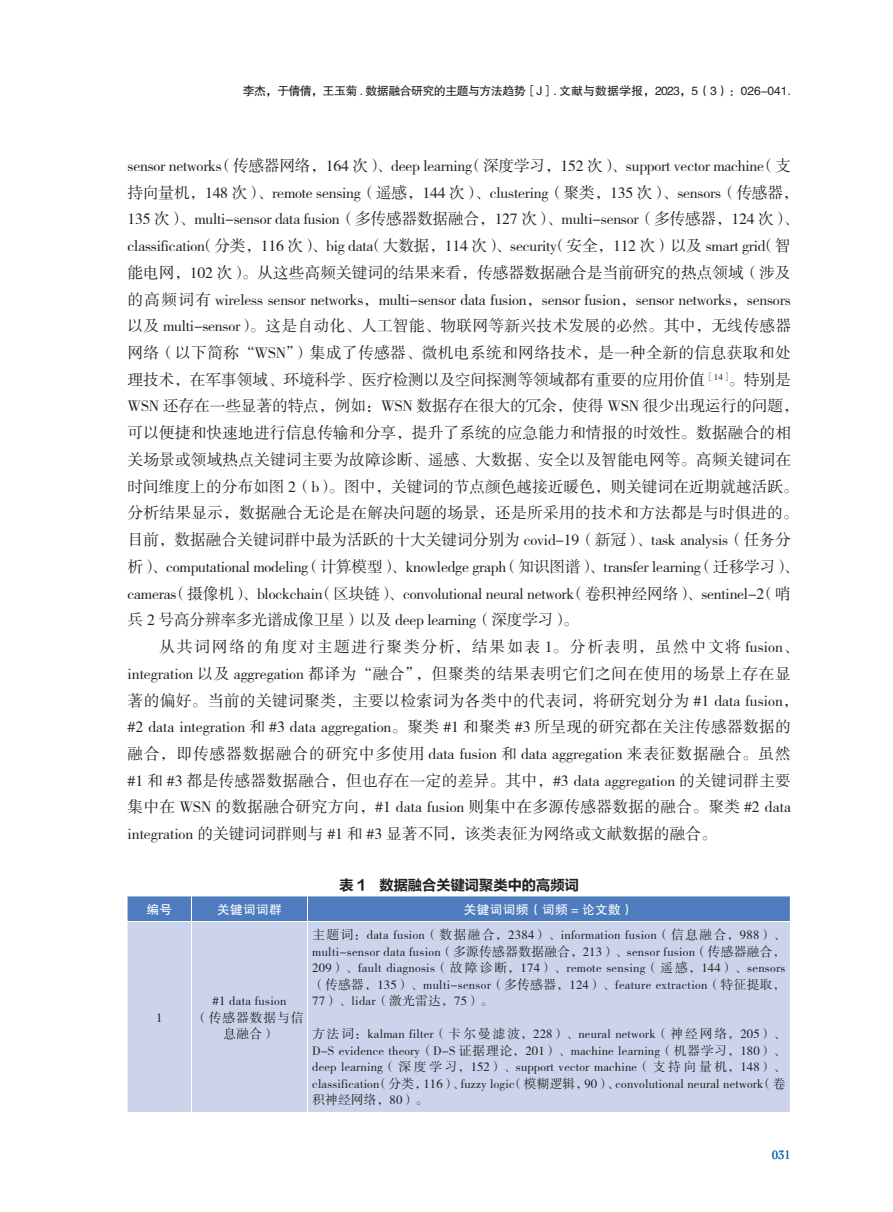
<style>
.page{position:relative;width:893px;height:1212px;background:#fff}
.page>*{position:absolute;margin:0;border:0;box-sizing:border-box;transform-origin:0 0}
.t1{font:15.75px/26.7px "FZSSK GBK1 0";letter-spacing:-.005em;color:#231f20}
.t2{font:15.75px/26.7px "FZSSK GBK1 0";letter-spacing:.015em;color:#231f20}
.t3{font:14.25px "FZLTCHK GBK1 0";color:#231f20}
.t4{font:12.75px/16.5px "FZSSK GBK1 0";letter-spacing:.02em;color:#231f20;text-align:justify}
.t5{font:12.75px "FZHTK GBK1 0";letter-spacing:.02em;color:#fff}
.t6{font:12.75px "Cochin";color:#1768b4}
.t7{font:12px "FZHTK GBK1 0";letter-spacing:-.05em;color:#231f20}
</style>
<div class="page">
<div style="left:128px;top:923px;width:662px;height:189px;background:#ccd4eb"></div>
<div style="left:128px;top:896px;width:662px;height:25px;background:#4e7cbf"></div>
<hr style="left:191px;top:922px;width:1px;height:190px;background:#fff">
<hr style="left:308px;top:922px;width:1px;height:190px;background:#fff">
<p class="t7" style="left:243px;top:84px;width:550px">李杰，于倩倩，王玉菊 . 数据融合研究的主题与方法趋势［J］. 文献与数据学报，2023，5（3）：026-041.</p>
<p class="t1" style="left:128px;top:153px;width:673px">sensor networks（传感器网络，164 次）、deep learning（深度学习，152 次）、support vector machine（支持向量机，148 次）、remote sensing（遥感，144 次）、clustering（聚类，135 次）、sensors（传感器，135 次）、multi-sensor data fusion（多传感器数据融合，127 次）、multi-sensor（多传感器，124 次）、classification（分类，116 次）、big data（大数据，114 次）、security（安全，112 次）以及 smart grid（智能电网，102 次）。从这些高频关键词的结果来看，传感器数据融合是当前研究的热点领域（涉及的高频词有 wireless sensor networks，multi-sensor data fusion，sensor fusion，sensor networks，sensors以及 multi-sensor）。这是自动化、人工智能、物联网等新兴技术发展的必然。其中，无线传感器网络（以下简称“WSN”）集成了传感器、微机电系统和网络技术，是一种全新的信息获取和处理技术，在军事领域、环境科学、医疗检测以及空间探测等领域都有重要的应用价值<sup>［14］</sup>。特别是WSN 还存在一些显著的特点，例如：WSN 数据存在很大的冗余，使得 WSN 很少出现运行的问题，可以便捷和快速地进行信息传输和分享，提升了系统的应急能力和情报的时效性。数据融合的相关场景或领域热点关键词主要为故障诊断、遥感、大数据、安全以及智能电网等。高频关键词在时间维度上的分布如图 2（b）。图中，关键词的节点颜色越接近暖色，则关键词在近期就越活跃。分析结果显示，数据融合无论是在解决问题的场景，还是所采用的技术和方法都是与时俱进的。目前，数据融合关键词群中最为活跃的十大关键词分别为 covid-19（新冠）、task analysis（任务分析）、computational modeling（计算模型）、knowledge graph（知识图谱）、transfer learning（迁移学习）、cameras（摄像机）、blockchain（区块链）、convolutional neural network（卷积神经网络）、sentinel-2（哨兵 2 号高分辨率多光谱成像卫星）以及 deep learning（深度学习）。</p>
<p class="t2" style="left:128px;top:634px;width:673px;text-indent:32px">从共词网络的角度对主题进行聚类分析，结果如表 1。分析表明，虽然中文将 fusion、integration 以及 aggregation 都译为“融合”，但聚类的结果表明它们之间在使用的场景上存在显著的偏好。当前的关键词聚类，主要以检索词为各类中的代表词，将研究划分为 #1 data fusion，#2 data integration 和 #3 data aggregation。聚类 #1 和聚类 #3 所呈现的研究都在关注传感器数据的融合，即传感器数据融合的研究中多使用 data fusion 和 data aggregation 来表征数据融合。虽然#1 和 #3 都是传感器数据融合，但也存在一定的差异。其中，#3 data aggregation 的关键词群主要集中在 WSN 的数据融合研究方向，#1 data fusion 则集中在多源传感器数据的融合。聚类 #2 data integration 的关键词词群则与 #1 和 #3 显著不同，该类表征为网络或文献数据的融合。</p>
<p class="t3" style="left:340px;top:877px;width:241px">表 1 数据融合关键词聚类中的高频词</p>
<p class="t5" style="left:146px;top:902px;width:27px">编号</p>
<p class="t5" style="left:217px;top:902px;width:66px">关键词词群</p>
<p class="t5" style="left:464px;top:902px;width:172px">关键词词频（词频 = 论文数）</p>
<p class="t4" style="left:156px;top:1010px;width:8px">1</p>
<p class="t4" style="left:195px;top:993px;width:110px;text-align:center">#1 data fusion<br>（传感器数据与信息融合）</p>
<p class="t4" style="left:312px;top:927px;width:475px">主题词：data fusion（数据融合，2384）、information fusion（信息融合，988）、multi-sensor data fusion（多源传感器数据融合，213）、sensor fusion（传感器融合，209）、fault diagnosis（故障诊断，174）、remote sensing（遥感，144）、sensors（传感器，135）、multi-sensor（多传感器，124）、feature extraction（特征提取，77）、lidar（激光雷达，75）。</p>
<p class="t4" style="left:312px;top:1026px;width:475px">方法词：kalman filter（卡尔曼滤波，228）、neural network（神经网络，205）、D-S evidence theory（D-S 证据理论，201）、machine learning（机器学习，180）、deep learning（深度学习，152）、support vector machine（支持向量机，148）、classification（分类，116）、fuzzy logic（模糊逻辑，90）、convolutional neural network（卷积神经网络，80）。</p>
<p class="t6" style="left:772px;top:1146px;width:21px">031</p>
</div>
